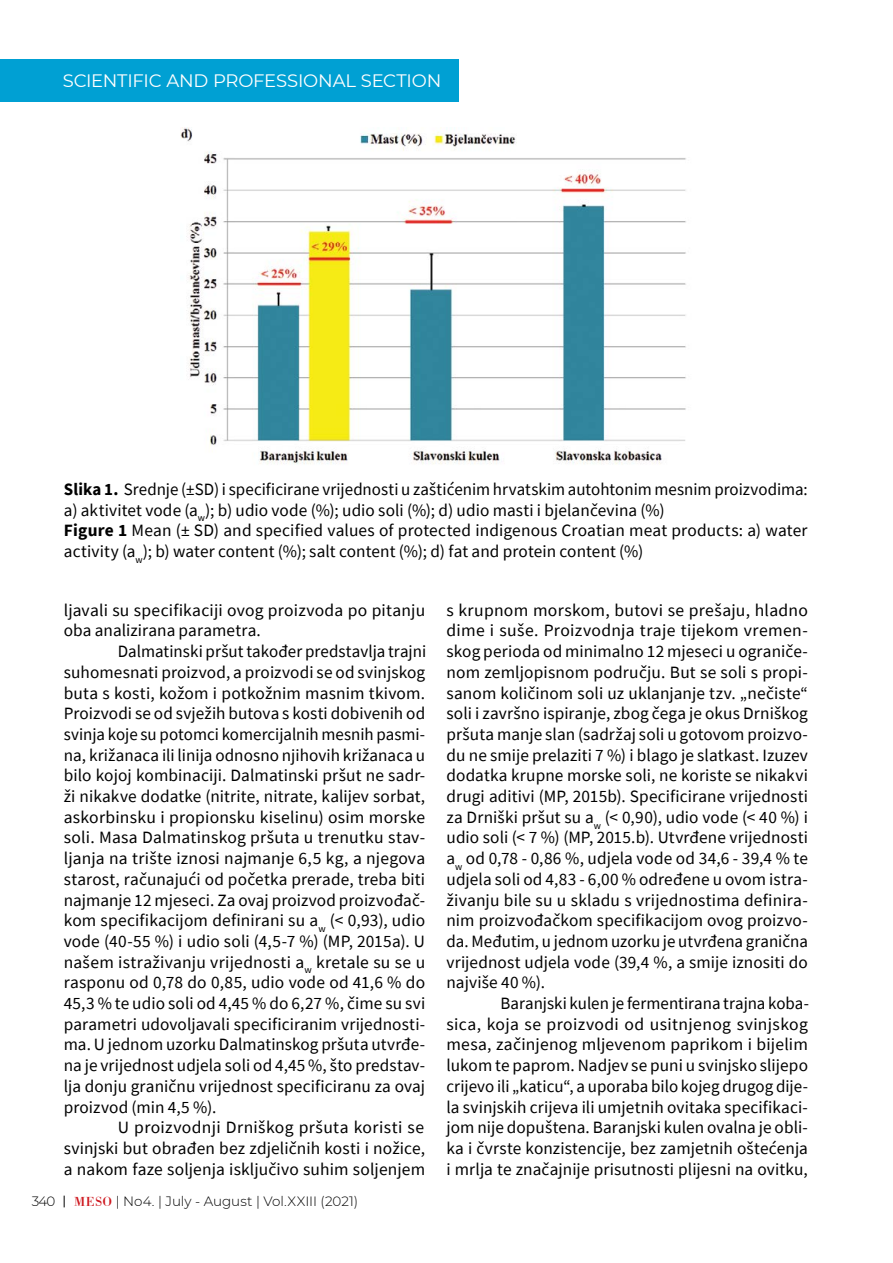
<style>
.page{position:relative;width:893px;height:1263px;background:#fff}
.page>*{position:absolute;margin:0;border:0;box-sizing:border-box;transform-origin:0 0}
.t1{font:18px "Montserrat";letter-spacing:-.01em;color:#fff}
.t2{font:17.25px/20.7px "Source Sans Pro";letter-spacing:.005em;color:#000;text-align:justify}
.t3{font:300 13.5px "Montserrat";color:#000}
.s1{font-weight:700}
.s2{font-family:"Bodoni BT";font-weight:400;color:#ce171e}
</style>
<div class="page">
<div style="left:0;top:60px;width:459px;height:42px;background:#00a0d3"></div>
<svg style="left:64px;top:1195px;width:1px;height:12px"></svg>
<img style="left:181px;top:128px;width:505px;height:336px">
<p class="t1" style="left:63px;top:68px;width:380px">SCIENTIFIC AND PROFESS IONAL SECTION</p>
<p class="t2" style="left:64px;top:479px;width:745px;text-align:left"><span class="s1">Slika 1.</span> Srednje (±SD) i specificirane vrijednosti u zaštićenim hrvatskim autohtonim mesnim proizvodima: a) aktivitet vode (a<sub>w</sub>); b) udio vode (%); udio soli (%); d) udio masti i bjelančevina (%)<br><span class="s1">Figure 1</span> Mean (± SD) and specified values of protected indigenous Croatian meat products: a) water activity (a<sub>w</sub>); b) water content (%); salt content (%); d) fat and protein content (%)</p>
<p class="t2" style="left:64px;top:599px;width:363px">ljavali su specifikaciji ovog proizvoda po pitanju oba analizirana parametra.</p>
<p class="t2" style="left:64px;top:641px;width:364px;text-indent:54px">Dalmatinski pršut također predstavlja trajni suhomesnati proizvod, a proizvodi se od svinjskog buta s kosti, kožom i potkožnim masnim tkivom.<br>Proizvodi se od svježih butova s kosti dobivenih od svinja koje su potomci komercijalnih mesnih pasmi&shy;na, križanaca ili linija odnosno njihovih križanaca u bilo kojoj kombinaciji. Dalmatinski pršut ne sadr&shy;ži nikakve dodatke (nitrite, nitrate, kalijev sorbat, askorbinsku i propionsku kiselinu) osim morske soli. Masa Dalmatinskog pršuta u trenutku stav&shy;ljanja na trište iznosi najmanje 6,5 kg, a njegova starost, računajući od početka prerade, treba biti najmanje 12 mjeseci. Za ovaj proizvod proizvođač&shy;kom specifikacijom definirani su a<sub>w</sub> (&lt; 0,93), udio vode (40-55 %) i udio soli (4,5-7 %) (MP, 2015a). U našem istraživanju vrijednosti a<sub>w</sub> kretale su se u rasponu od 0,78 do 0,85, udio vode od 41,6 % do 45,3 % te udio soli od 4,45 % do 6,27 %, čime su svi parametri udovoljavali specificiranim vrijednosti&shy;ma. U jednom uzorku Dalmatinskog pršuta utvrđe&shy;na je vrijednost udjela soli od 4,45 %, što predstav&shy;lja donju graničnu vrijednost specificiranu za ovaj proizvod (min 4,5 %).</p>
<p class="t2" style="left:64px;top:1117px;width:363px;text-indent:54px">U proizvodnji Drniškog pršuta koristi se svinjski but obrađen bez zdjeličnih kosti i nožice, a nakom faze soljenja isključivo suhim soljenjem</p>
<p class="t3" style="left:32px;top:1192px;width:25px">340</p>
<p class="t3" style="left:74px;top:1192px;width:285px"><span class="s2">MESO</span> | No4. | July - August | Vol.XXIII (2021)</p>
<p class="t2" style="left:446px;top:599px;width:363px">s krupnom morskom, butovi se prešaju, hladno dime i suše. Proizvodnja traje tijekom vremen&shy;skog perioda od minimalno 12 mjeseci u ograniče&shy;nom zemljopisnom području. But se soli s propi&shy;sanom količinom soli uz uklanjanje tzv. „nečiste“ soli i završno ispiranje, zbog čega je okus Drniškog pršuta manje slan (sadržaj soli u gotovom proizvo&shy;du ne smije prelaziti 7 %) i blago je slatkast. Izuzev dodatka krupne morske soli, ne koriste se nikakvi drugi aditivi (MP, 2015b). Specificirane vrijednosti za Drniški pršut su a<sub>w</sub> (&lt; 0,90), udio vode (&lt; 40 %) i udio soli (&lt; 7 %) (MP, 2015.b). Utvrđene vrijednosti a<sub>w</sub> od 0,78 - 0,86 %, udjela vode od 34,6 - 39,4 % te udjela soli od 4,83 - 6,00 % određene u ovom istra&shy;živanju bile su u skladu s vrijednostima definira&shy;nim proizvođačkom specifikacijom ovog proizvo&shy;da. Međutim, u jednom uzorku je utvrđena granična vrijednost udjela vode (39,4 %, a smije iznositi do najviše 40 %).</p>
<p class="t2" style="left:446px;top:993px;width:364px;text-indent:54px">Baranjski kulen je fermentirana trajna koba&shy;sica, koja se proizvodi od usitnjenog svinjskog mesa, začinjenog mljevenom paprikom i bijelim lukom te paprom. Nadjev se puni u svinjsko slijepo crijevo ili „katicu“, a uporaba bilo kojeg drugog dije&shy;la svinjskih crijeva ili umjetnih ovitaka specifikaci&shy;jom nije dopuštena. Baranjski kulen ovalna je obli&shy;ka i čvrste konzistencije, bez zamjetnih oštećenja i mrlja te značajnije prisutnosti plijesni na ovitku,</p>
</div>
